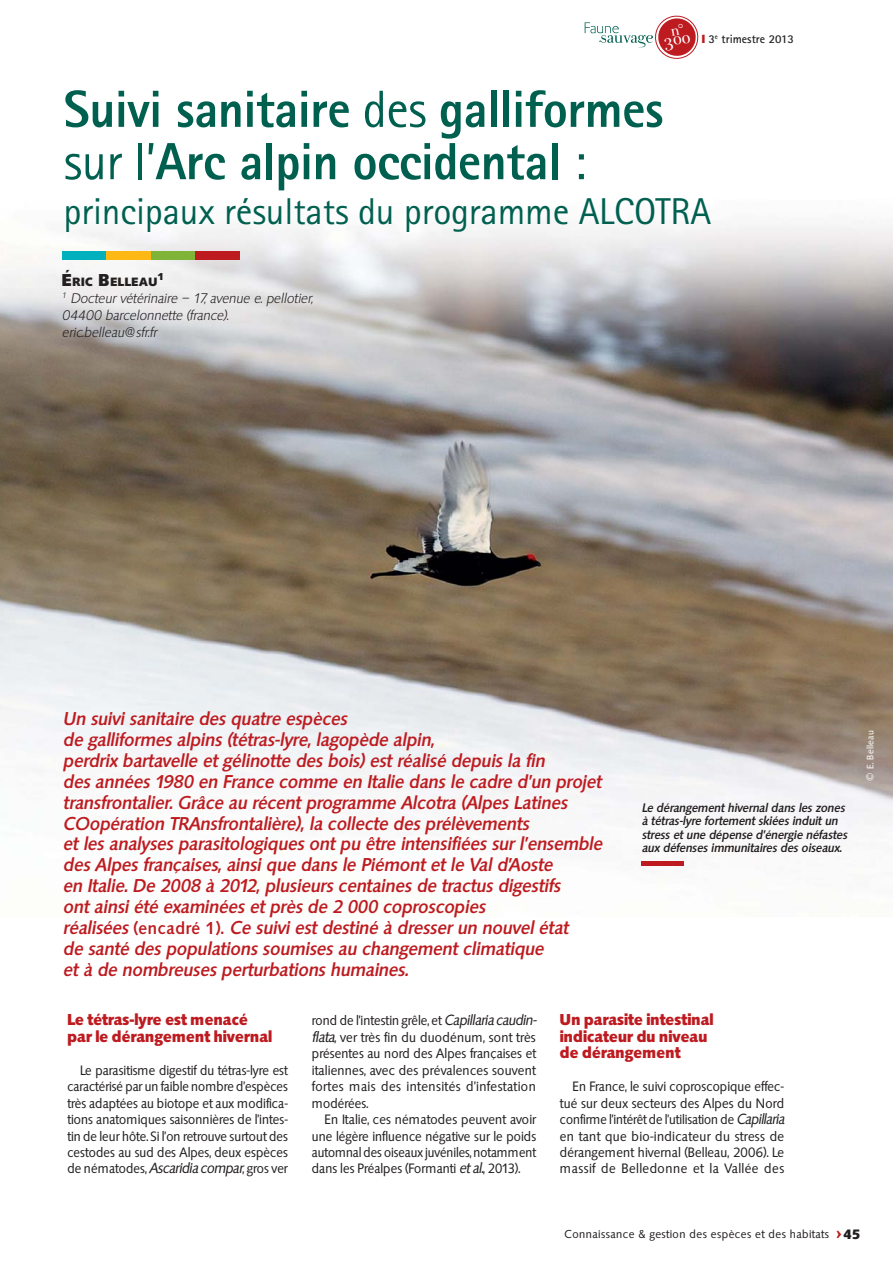
<style>
.page{position:relative;width:893px;height:1263px;background:#fff}
.page>*{position:absolute;margin:0;border:0;box-sizing:border-box;transform-origin:0 0}
.t1{font:800 52.35px/52.3px "Rotis Sans Serif";letter-spacing:-.01em;color:#006050;scale:.96 1}
.t2{font:37.35px "Rotis Sans Serif";letter-spacing:-.005em;color:#006050}
.t3{font:italic 500 18px/21px "Saxony";color:#bd1b20}
.t4{font:700 16.5px/16.5px "Saxony";letter-spacing:-.03em;color:#bd1b20;scale:.95 1}
.t5{font:14.25px/16.5px "Saxony";letter-spacing:-.03em;color:#231f20;text-align:justify;scale:.95 1}
.t6{font:14.25px/16.5px "Saxony";letter-spacing:-.03em;color:#231f20;text-align:justify;scale:.96 1}
.t7{font:700 14.25px "Saxony";color:#231f20;scale:.95 1}
.t8{font:italic 300 13.5px/17.2px "Saxony";color:#231f20}
.t9{font:700 12.6px "Saxony";color:#231f20}
.t10{font:italic 500 12px/13.5px "Saxony";color:#231f20;scale:.96 1}
.t11{font:12px "Saxony";color:#231f20}
.t12{font:700 12px "Rotis Sans Serif";color:#231f20}
.t13{font:700 10.5px "Saxony";color:#231f20}
.t14{font:9.75px "Saxony";color:#fff}
.s1{font-weight:400}
.s2{font-size:18px}
.s3{font-style:inherit}
.s4{font-style:normal}
.s5{font-style:italic}
.s6{font-weight:700;font-size:18px;color:#bd1b20}
</style>
<div class="page">
<img style="left:0;top:222px;width:892px;height:656px">
<div style="left:62px;top:252px;width:44px;height:8px;background:#00b0bd"></div>
<div style="left:106px;top:252px;width:45px;height:8px;background:#fdb813"></div>
<div style="left:151px;top:252px;width:44px;height:8px;background:#7fb439"></div>
<div style="left:195px;top:252px;width:45px;height:8px;background:#bd1b20"></div>
<div style="left:641px;top:861px;width:43px;height:5px;background:#bd1b20"></div>
<svg style="left:584px;top:15px;width:115px;height:44px"></svg>
<p class="t12" style="left:708px;top:35px;width:87px">3<sup>e</sup> trimestre 2013</p>
<h1 class="t1" style="left:64px;top:88px;width:626px">Suivi sanitaire <span class="s1">des</span> galliformes <span class="s1">sur l’</span>Arc alpin occidental <span class="s1">:</span></h1>
<h2 class="t2" style="left:64px;top:198px;width:649px">principaux résultats du programme ALCOTRA</h2>
<p class="t9" style="left:62px;top:277px;width:98px"><span class="s2">É</span>RIC <span class="s2">B</span>ELLEAU</p>
<p class="t13" style="left:158px;top:273px;width:8px">1</p>
<p class="t8" style="left:62px;top:289px;width:252px"><sup>1</sup> <span class="s3">D</span>octeur vétérinaire – 17, avenue e. pellotier,<br>04400 barcelonnette (france). eric.belleau@sfr.fr</p>
<p class="t3" style="left:63px;top:710px;width:540px">Un suivi sanitaire des quatre espèces<br>de galliformes alpins (tétras-lyre, lagopède alpin,<br>perdrix bartavelle et gélinotte des bois) est réalisé depuis la fin<br>des années 1980 en France comme en Italie dans le cadre d’un projet transfrontalier. Grâce au récent programme Alcotra (Alpes Latines COopération TRAnsfrontalière), la collecte des prélèvements<br>et les analyses parasitologiques ont pu être intensifiées sur l’ensemble des Alpes françaises, ainsi que dans le Piémont et le Val d’Aoste<br>en Italie. De 2008 à 2012, plusieurs centaines de tractus digestifs<br>ont ainsi été examinées et près de 2 000 coproscopies<br>réalisées <span class="s4">(encadré 1).</span> Ce suivi est destiné à dresser un nouvel état<br>de santé des populations soumises au changement climatique<br>et à de nombreuses perturbations humaines.</p>
<p class="t10" style="left:641px;top:802px;width:215px">Le dérangement hivernal dans les zones à tétras-lyre fortement skiées induit un stress et une dépense d’énergie néfastes aux défenses immunitaires des oiseaux.</p>
<p class="t4" style="left:67px;top:1013px;width:218px">Le tétras-lyre est menacé par le dérangement hivernal</p>
<p class="t5" style="left:67px;top:1063px;width:234px;text-indent:13px">Le parasitisme digestif du tétras-lyre est caractérisé par un faible nombre d’espèces très adaptées au biotope et aux modifica&shy;tions anatomiques saisonnières de l’intes&shy;tin de leur hôte. Si l’on retrouve surtout des cestodes au sud des Alpes, deux espèces de nématodes, <span class="s5">Ascaridia compar</span>, gros ver</p>
<p class="t5" style="left:312px;top:1014px;width:238px">rond de l’intestin grêle, et <span class="s5">Capillaria caudin&shy;flata</span>, ver très fin du duodénum, sont très présentes au nord des Alpes françaises et italiennes, avec des prévalences souvent fortes mais des intensités d’infestation modérées.</p>
<p class="t6" style="left:312px;top:1112px;width:236px;text-indent:13px">En Italie, ces nématodes peuvent avoir une légère influence négative sur le poids automnal des oiseaux juvéniles, notamment dans les Préalpes (Formanti <span class="s5">et al.</span>, 2013).</p>
<p class="t4" style="left:560px;top:1013px;width:164px">Un parasite intestinal indicateur du niveau de dérangement</p>
<p class="t5" style="left:560px;top:1080px;width:238px;text-indent:13px">En France, le suivi coproscopique effec&shy;tué sur deux secteurs des Alpes du Nord confirme l’intérêt de l’utilisation de <span class="s5">Capillaria </span>en tant que bio-indicateur du stress de dérangement hivernal (Belleau, 2006). Le massif de Belledonne et la Vallée des</p>
<p class="t14" style="left:866px;top:781px;width:53px;rotate:-90deg">© E. Belleau</p>
<p class="t11" style="left:564px;top:1229px;width:279px">Connaissance &amp; gestion des espèces et des habitats <span class="s6">&gt;</span></p>
<p class="t7" style="left:843px;top:1229px;width:20px">45</p>
</div>
